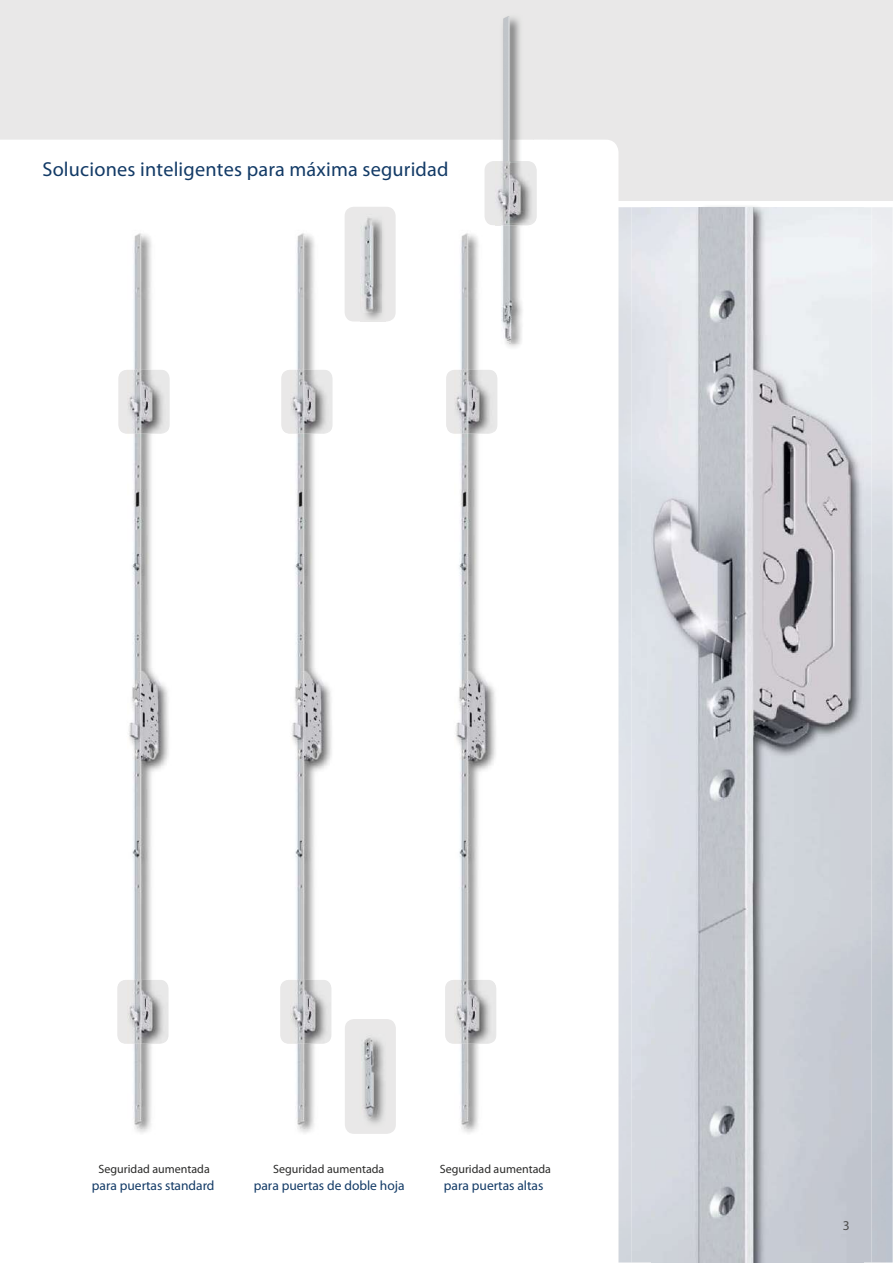
<style>
.page{position:relative;width:893px;height:1263px;background:#fff}
.page>*{position:absolute;margin:0;border:0;box-sizing:border-box;transform-origin:0 0}
.t1{font:20.25px "Free Set";letter-spacing:.01em;color:#123a66}
.t2{font:600 13.5px "Free Set";color:#123a66}
.t3{font:13.5px "Free Set";color:#4d4d4d}
.t4{font:12px "Free Set";color:#2a2a29}
</style>
<div class="page">
<div style="left:0;top:0;width:893px;height:201px;background:#e9e8e8"></div>
<img style="left:618px;top:207px;width:275px;height:1056px">
<img style="left:632px;top:207px;width:239px;height:1056px">
<img style="left:501px;top:16px;width:22px;height:328px">
<div style="left:345px;top:1019px;width:51px;height:115px;background:#e9e8e8"></div>
<img style="left:361px;top:1121px;width:25px;height:6px">
<img style="left:360px;top:1034px;width:26px;height:87px">
<img style="left:361px;top:1035px;width:25px;height:86px">
<img style="left:117px;top:980px;width:10px;height:64px">
<img style="left:127px;top:323px;width:43px;height:810px">
<img style="left:281px;top:370px;width:9px;height:64px">
<img style="left:290px;top:323px;width:43px;height:810px">
<svg style="left:0;top:140px;width:618px;height:183px"></svg>
<img style="left:445px;top:980px;width:9px;height:64px">
<img style="left:454px;top:231px;width:43px;height:902px">
<svg style="left:495px;top:344px;width:2px;height:8px"></svg>
<img style="left:490px;top:231px;width:8px;height:113px">
<h1 class="t1" style="left:43px;top:162px;width:407px">Soluciones inteligentes para máxima seguridad</h1>
<p class="t4" style="left:99px;top:1164px;width:113px">Seguridad aumentada</p>
<p class="t2" style="left:92px;top:1181px;width:124px">para puertas standard</p>
<p class="t4" style="left:273px;top:1164px;width:113px">Seguridad aumentada</p>
<p class="t2" style="left:254px;top:1181px;width:152px">para puertas de doble hoja</p>
<p class="t4" style="left:440px;top:1164px;width:113px">Seguridad aumentada</p>
<p class="t2" style="left:444px;top:1181px;width:101px">para puertas altas</p>
<p class="t3" style="left:843px;top:1220px;width:8px">3</p>
</div>
